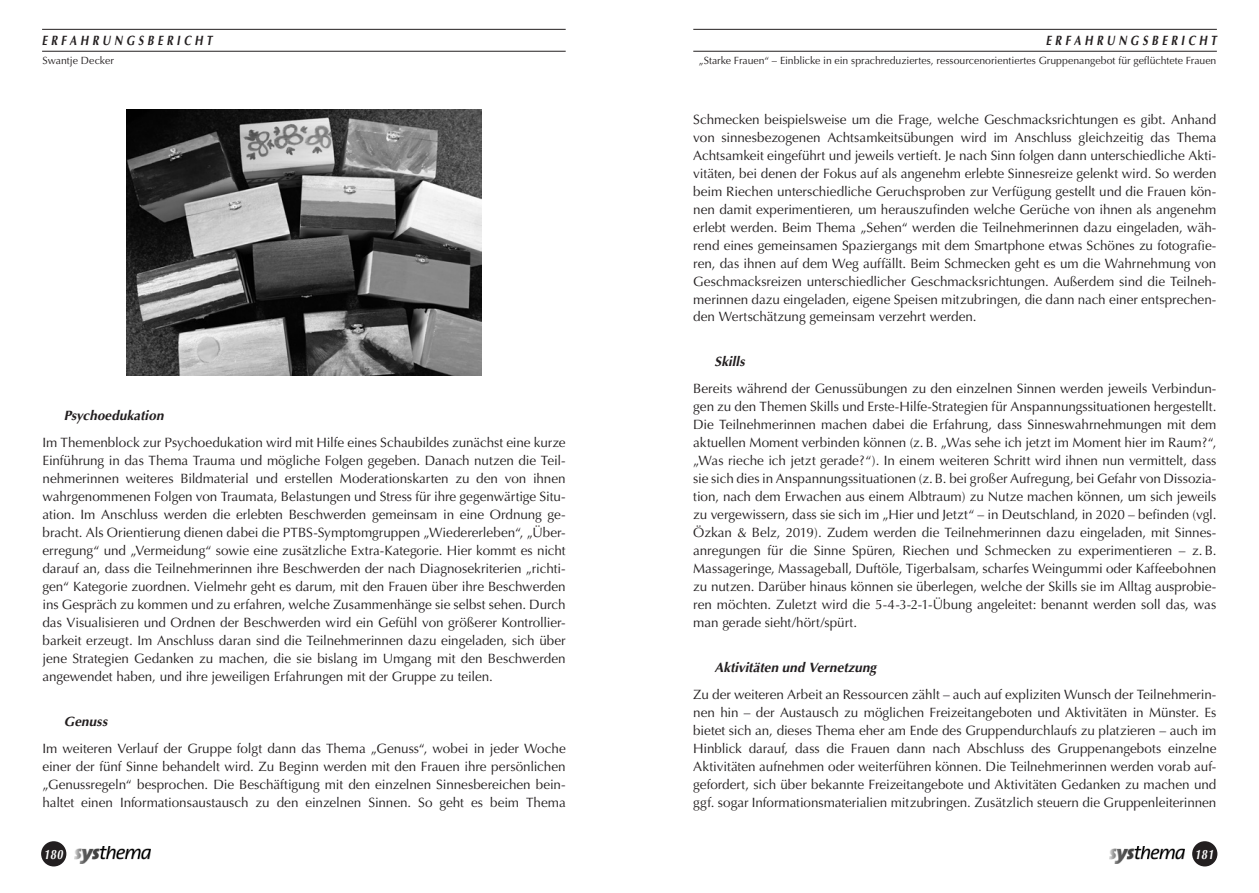
<style>
.page{position:relative;width:1259px;height:893px;background:#fff}
.page>*{position:absolute;margin:0;border:0;box-sizing:border-box;transform-origin:0 0}
.t1{font:13.5px/18px "Optima";letter-spacing:-.005em;color:#231f20;text-align:justify}
.t2{font:italic 700 13.5px "Optima";letter-spacing:.01em;color:#231f20}
.t3{font:italic 700 13.5px "Optima";letter-spacing:.335em;color:#231f20;scale:.8 1}
.t4{font:italic 700 13.5px "Optima";letter-spacing:.05em;color:#fff;scale:.8 1}
.t5{font:10.5px "Optima";color:#231f20}
</style>
<div class="page">
<hr style="left:42px;top:29px;width:524px;height:1px;background:#231f20">
<hr style="left:42px;top:51px;width:524px;height:1px;background:#231f20">
<hr style="left:693px;top:29px;width:523px;height:1px;background:#231f20">
<hr style="left:693px;top:51px;width:523px;height:1px;background:#231f20">
<img style="left:74px;top:846px;width:76px;height:18px">
<div style="left:41px;top:841px;width:25px;height:25px;background:#231f20;border-radius:50%"></div>
<img style="left:1109px;top:846px;width:76px;height:18px">
<div style="left:1192px;top:841px;width:25px;height:25px;background:#231f20;border-radius:50%"></div>
<img style="left:127px;top:110px;width:355px;height:266px">
<p class="t3" style="left:42px;top:33px;width:215px">ERFAHRUNGSBERICHT</p>
<p class="t3" style="left:1046px;top:33px;width:215px">ERFAHRUNGSBERICHT</p>
<p class="t5" style="left:43px;top:55px;width:73px">Swantje Decker</p>
<p class="t5" style="left:699px;top:55px;width:519px">„Starke Frauen“ – Einblicke in ein sprachreduziertes, ressourcenorientiertes Gruppenangebot für geflüchtete Frauen</p>
<p class="t2" style="left:64px;top:408px;width:101px">Psychoedukation</p>
<p class="t1" style="left:43px;top:434px;width:525px">Im Themenblock zur Psychoedukation wird mit Hilfe eines Schaubildes zunächst eine kurze Einführung in das Thema Trauma und mögliche Folgen gegeben. Danach nutzen die Teil&shy;nehmerinnen weiteres Bildmaterial und erstellen Moderationskarten zu den von ihnen wahrgenommenen Folgen von Traumata, Belastungen und Stress für ihre gegenwärtige Situ&shy;ation. Im Anschluss werden die erlebten Beschwerden gemeinsam in eine Ordnung ge&shy;bracht. Als Orientierung dienen dabei die PTBS-Symptomgruppen „Wiedererleben“, „Über&shy;erregung“ und „Vermeidung“ sowie eine zusätzliche Extra-Kategorie. Hier kommt es nicht darauf an, dass die Teilnehmerinnen ihre Beschwerden der nach Diagnosekriterien „richti&shy;gen“ Kategorie zuordnen. Vielmehr geht es darum, mit den Frauen über ihre Beschwerden ins Gespräch zu kommen und zu erfahren, welche Zusammenhänge sie selbst sehen. Durch das Visualisieren und Ordnen der Beschwerden wird ein Gefühl von größerer Kontrollier&shy;barkeit erzeugt. Im Anschluss daran sind die Teilnehmerinnen dazu eingeladen, sich über jene Strategien Gedanken zu machen, die sie bislang im Umgang mit den Beschwerden angewendet haben, und ihre jeweiligen Erfahrungen mit der Gruppe zu teilen.</p>
<p class="t2" style="left:64px;top:714px;width:45px">Genuss</p>
<p class="t1" style="left:43px;top:740px;width:525px">Im weiteren Verlauf der Gruppe folgt dann das Thema „Genuss“, wobei in jeder Woche einer der fünf Sinne behandelt wird. Zu Beginn werden mit den Frauen ihre persönlichen „Genussregeln“ besprochen. Die Beschäftigung mit den einzelnen Sinnesbereichen bein&shy;haltet einen Informationsaustausch zu den einzelnen Sinnen. So geht es beim Thema</p>
<p class="t1" style="left:693px;top:110px;width:525px">Schmecken beispielsweise um die Frage, welche Geschmacksrichtungen es gibt. Anhand von sinnesbezogenen Achtsamkeitsübungen wird im Anschluss gleichzeitig das Thema Achtsamkeit eingeführt und jeweils vertieft. Je nach Sinn folgen dann unterschiedliche Akti&shy;vitäten, bei denen der Fokus auf als angenehm erlebte Sinnesreize gelenkt wird. So werden beim Riechen unterschiedliche Geruchsproben zur Verfügung gestellt und die Frauen kön&shy;nen damit experimentieren, um herauszufinden welche Gerüche von ihnen als angenehm erlebt werden. Beim Thema „Sehen“ werden die Teilnehmerinnen dazu eingeladen, wäh&shy;rend eines gemeinsamen Spaziergangs mit dem Smartphone etwas Schönes zu fotografie&shy;ren, das ihnen auf dem Weg auffällt. Beim Schmecken geht es um die Wahrnehmung von Geschmacksreizen unterschiedlicher Geschmacksrichtungen. Außerdem sind die Teilneh&shy;merinnen dazu eingeladen, eigene Speisen mitzubringen, die dann nach einer entsprechen&shy;den Wertschätzung gemeinsam verzehrt werden.</p>
<p class="t2" style="left:714px;top:354px;width:32px">Skills</p>
<p class="t1" style="left:693px;top:380px;width:525px">Bereits während der Genussübungen zu den einzelnen Sinnen werden jeweils Verbindun&shy;gen zu den Themen Skills und Erste-Hilfe-Strategien für Anspannungssituationen hergestellt.<br>Die Teilnehmerinnen machen dabei die Erfahrung, dass Sinneswahrnehmungen mit dem aktuellen Moment verbinden können (z. B. „Was sehe ich jetzt im Moment hier im Raum?“, „Was rieche ich jetzt gerade?“). In einem weiteren Schritt wird ihnen nun vermittelt, dass sie sich dies in Anspannungssituationen (z. B. bei großer Aufregung, bei Gefahr von Dissozia&shy;tion, nach dem Erwachen aus einem Albtraum) zu Nutze machen können, um sich jeweils zu vergewissern, dass sie sich im „Hier und Jetzt“ – in Deutschland, in 2020 – befinden (vgl.<br>Özkan &amp; Belz, 2019). Zudem werden die Teilnehmerinnen dazu eingeladen, mit Sinnes&shy;anregungen für die Sinne Spüren, Riechen und Schmecken zu experimentieren – z. B.<br>Massageringe, Massageball, Duftöle, Tigerbalsam, scharfes Weingummi oder Kaffeebohnen zu nutzen. Darüber hinaus können sie überlegen, welche der Skills sie im Alltag ausprobie&shy;ren möchten. Zuletzt wird die 5-4-3-2-1-Übung angeleitet: benannt werden soll das, was man gerade sieht/hört/spürt.</p>
<p class="t2" style="left:714px;top:660px;width:163px">Aktivitäten und Vernetzung</p>
<p class="t1" style="left:693px;top:686px;width:525px">Zu der weiteren Arbeit an Ressourcen zählt – auch auf expliziten Wunsch der Teilnehmerin&shy;nen hin – der Austausch zu möglichen Freizeitangeboten und Aktivitäten in Münster. Es bietet sich an, dieses Thema eher am Ende des Gruppendurchlaufs zu platzieren – auch im Hinblick darauf, dass die Frauen dann nach Abschluss des Gruppenangebots einzelne Aktivitäten aufnehmen oder weiterführen können. Die Teilnehmerinnen werden vorab auf&shy;gefordert, sich über bekannte Freizeitangebote und Aktivitäten Gedanken zu machen und ggf. sogar Informationsmaterialien mitzubringen. Zusätzlich steuern die Gruppenleiterinnen</p>
<p class="t4" style="left:44px;top:846px;width:25px">180</p>
<p class="t4" style="left:1194px;top:846px;width:25px">181</p>
</div>
